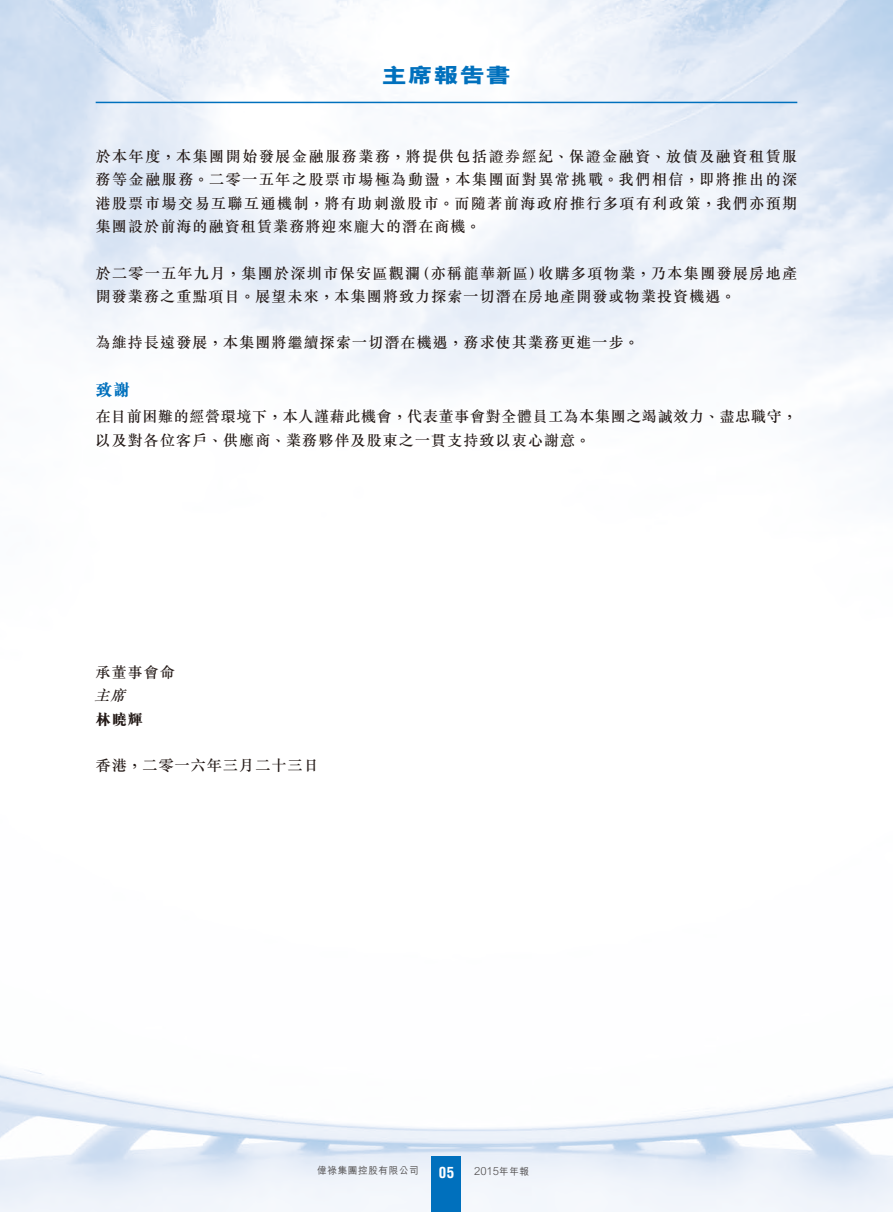
<style>
.page{position:relative;width:893px;height:1212px;background:#fff}
.page>*{position:absolute;margin:0;border:0;box-sizing:border-box;transform-origin:0 0}
.t1{font:800 21px "M Hei HK";letter-spacing:.03em;color:#0070bd;scale:1.2 1}
.t2{font:800 16.5px "M Sung HK";color:#0070bd}
.t3{font:500 15px/23.2px "M Sung HK";letter-spacing:.075em;color:#231916;text-align:justify}
.t4{font:500 15px/23.2px "M Sung HK";letter-spacing:.045em;color:#231916}
.t5{font:500 15px "M Sung HK";letter-spacing:.095em;color:#231916}
.t6{font:800 15px "M Sung HK";color:#231916}
.t7{font:700 condensed 15px "Helvetica LT Std";color:#fff}
.t8{font:italic 500 15px "M Sung HK";color:#231916}
.t9{font:300 11.25px "Arial MT Std";color:#4d4a4a}
.t10{font:500 9.75px "M Hei HK";letter-spacing:.07em;color:#4d4a4a}
</style>
<div class="page">
<img style="left:0;top:0;width:893px;height:1212px">
<hr style="left:96px;top:102px;width:701px;height:1px;background:#0070bd">
<div style="left:432px;top:1157px;width:29px;height:55px;background:#0070bd"></div>
<h1 class="t1" style="left:382px;top:61px;width:109px">主席報告書</h1>
<p class="t3" style="left:96px;top:145px;width:703px">於本年度，本集團開始發展金融服務業務，將提供包括證券經紀、保證金融資、放債及融資租賃服務等金融服務。二零一五年之股票市場極為動盪，本集團面對異常挑戰。我們相信，即將推出的深港股票市場交易互聯互通機制，將有助刺激股市。而隨著前海政府推行多項有利政策，我們亦預期集團設於前海的融資租賃業務將迎來龐大的潛在商機。</p>
<p class="t5" style="left:538px;top:262px;width:260px">收購多項物業，乃本集團發展房地產</p>
<p class="t3" style="left:96px;top:261px;width:642px">於二零一五年九月，集團於深圳市保安區觀瀾<br>開發業務之重點項目。展望未來，本集團將致力探索一切潛在房地產開發或物業投資機遇。</p>
<p class="t3" style="left:96px;top:331px;width:545px">為維持長遠發展，本集團將繼續探索一切潛在機遇，務求使其業務更進一步。</p>
<p class="t2" style="left:96px;top:378px;width:36px">致謝</p>
<p class="t4" style="left:96px;top:405px;width:703px">在目前困難的經營環境下，本人謹藉此機會，代表董事會對全體員工為本集團之竭誠效力、盡忠職守，以及對各位客戶、供應商、業務夥伴及股東之一貫支持致以衷心謝意。</p>
<p class="t3" style="left:415px;top:261px;width:129px">（亦稱龍華新區）</p>
<p class="t3" style="left:96px;top:660px;width:81px">承董事會命</p>
<p class="t8" style="left:94px;top:685px;width:38px">主席</p>
<p class="t6" style="left:96px;top:708px;width:49px">林曉輝</p>
<p class="t3" style="left:96px;top:753px;width:225px">香港，二零一六年三月二十三日</p>
<p class="t10" style="left:317px;top:1163px;width:103px">偉祿集團控股有限公司</p>
<p class="t7" style="left:439px;top:1163px;width:17px">05</p>
<p class="t10" style="left:499px;top:1164px;width:32px">年年報</p>
<p class="t9" style="left:474px;top:1164px;width:27px">2015</p>
</div>
